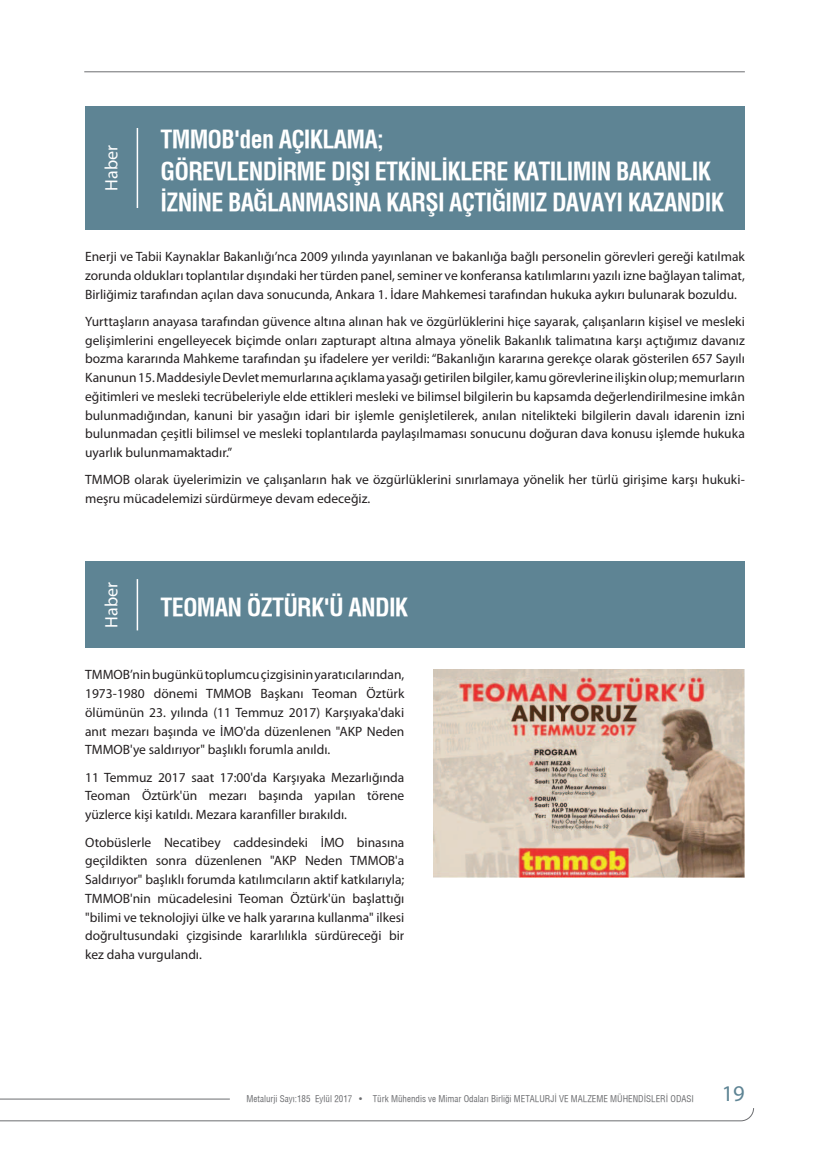
<style>
.page{position:relative;width:830px;height:1170px;background:#fff}
.page>*{position:absolute;margin:0;border:0;box-sizing:border-box;transform-origin:0 0}
.t1{font:24px/31.5px "Helvetica Condensed X Bold";letter-spacing:-.03em;color:#fff}
.t2{font:22.5px "Myriad Pro";color:#5e8494}
.t3{font:18px "Myriad Pro";color:#fff}
.t4{font:13.5px/18.8px "Myriad Pro";color:#231f20;text-align:justify}
.t5{font:9px "Helvetica Condensed X Book";color:#6c6d70}
</style>
<div class="page">
<hr style="left:84px;top:72px;width:660px;height:1px;background:#6c6d70">
<svg style="left:0;top:1110px;width:753px;height:11px"></svg>
<hr style="left:0;top:1098px;width:230px;height:1px;background:#6c6d70">
<div style="left:85px;top:106px;width:659px;height:124px;background:#5e8494"></div>
<div style="left:85px;top:561px;width:659px;height:87px;background:#5e8494"></div>
<hr style="left:137px;top:128px;width:1px;height:80px;background:#fff">
<hr style="left:137px;top:579px;width:1px;height:51px;background:#fff">
<img style="left:433px;top:669px;width:311px;height:208px">
<h3 class="t3" style="left:104px;top:191px;width:47px;rotate:-90deg">Haber</h3>
<h1 class="t1" style="left:160px;top:123px;width:565px">TMMOB'den AÇIKLAMA;<br>GÖREVLENDİRME DIŞI ETKİNLİKLERE KATILIMIN BAKANLIK<br>İZNİNE BAĞLANMASINA KARŞI AÇTIĞIMIZ DAVAYI KAZANDIK</h1>
<p class="t4" style="left:85px;top:248px;width:661px">Enerji ve Tabii Kaynaklar Bakanlığı’nca 2009 yılında yayınlanan ve bakanlığa bağlı personelin görevleri gereği katılmak zorunda oldukları toplantılar dışındaki her türden panel, seminer ve konferansa katılımlarını yazılı izne bağlayan talimat, Birliğimiz tarafından açılan dava sonucunda, Ankara 1. İdare Mahkemesi tarafından hukuka aykırı bulunarak bozuldu.</p>
<p class="t4" style="left:85px;top:313px;width:661px">Yurttaşların anayasa tarafından güvence altına alınan hak ve özgürlüklerini hiçe sayarak, çalışanların kişisel ve mesleki gelişimlerini engelleyecek biçimde onları zapturapt altına almaya yönelik Bakanlık talimatına karşı açtığımız davanız bozma kararında Mahkeme tarafından şu ifadelere yer verildi: “Bakanlığın kararına gerekçe olarak gösterilen 657 Sayılı Kanunun 15. Maddesiyle Devlet memurlarına açıklama yasağı getirilen bilgiler, kamu görevlerine ilişkin olup; memurların eğitimleri ve mesleki tecrübeleriyle elde ettikleri mesleki ve bilimsel bilgilerin bu kapsamda değerlendirilmesine imkân bulunmadığından, kanuni bir yasağın idari bir işlemle genişletilerek, anılan nitelikteki bilgilerin davalı idarenin izni bulunmadan çeşitli bilimsel ve mesleki toplantılarda paylaşılmaması sonucunu doğuran dava konusu işlemde hukuka uyarlık bulunmamaktadır.”</p>
<p class="t4" style="left:85px;top:471px;width:661px">TMMOB olarak üyelerimizin ve çalışanların hak ve özgürlüklerini sınırlamaya yönelik her türlü girişime karşı hukuki&shy;meşru mücadelemizi sürdürmeye devam edeceğiz.</p>
<h3 class="t3" style="left:104px;top:627px;width:47px;rotate:-90deg">Haber</h3>
<h1 class="t1" style="left:160px;top:591px;width:249px">TEOMAN ÖZTÜRK'Ü ANDIK</h1>
<p class="t4" style="left:85px;top:666px;width:320px">TMMOB’nin bugünkü toplumcu çizgisinin yaratıcılarından, 1973-1980 dönemi TMMOB Başkanı Teoman Öztürk ölümünün 23. yılında (11 Temmuz 2017) Karşıyaka'daki anıt mezarı başında ve İMO'da düzenlenen "AKP Neden TMMOB'ye saldırıyor" başlıklı forumla anıldı.</p>
<p class="t4" style="left:85px;top:768px;width:320px">11 Temmuz 2017 saat 17:00'da Karşıyaka Mezarlığında Teoman Öztürk'ün mezarı başında yapılan törene yüzlerce kişi katıldı. Mezara karanfiller bırakıldı.</p>
<p class="t4" style="left:85px;top:833px;width:320px">Otobüslerle Necatibey caddesindeki İMO binasına geçildikten sonra düzenlenen "AKP Neden TMMOB'a Saldırıyor" başlıklı forumda katılımcıların aktif katkılarıyla; TMMOB'nin mücadelesini Teoman Öztürk'ün başlattığı "bilimi ve teknolojiyi ülke ve halk yararına kullanma" ilkesi doğrultusundaki çizgisinde kararlılıkla sürdüreceği bir kez daha vurgulandı.</p>
<p class="t5" style="left:246px;top:1093px;width:449px">Metalurji Sayı:185 Eylül 2017 • Türk Mühendis ve Mimar Odaları Birliği METALURJİ VE MALZEME MÜHENDİSLERİ ODASI</p>
<h2 class="t2" style="left:721px;top:1084px;width:25px">19</h2>
</div>
